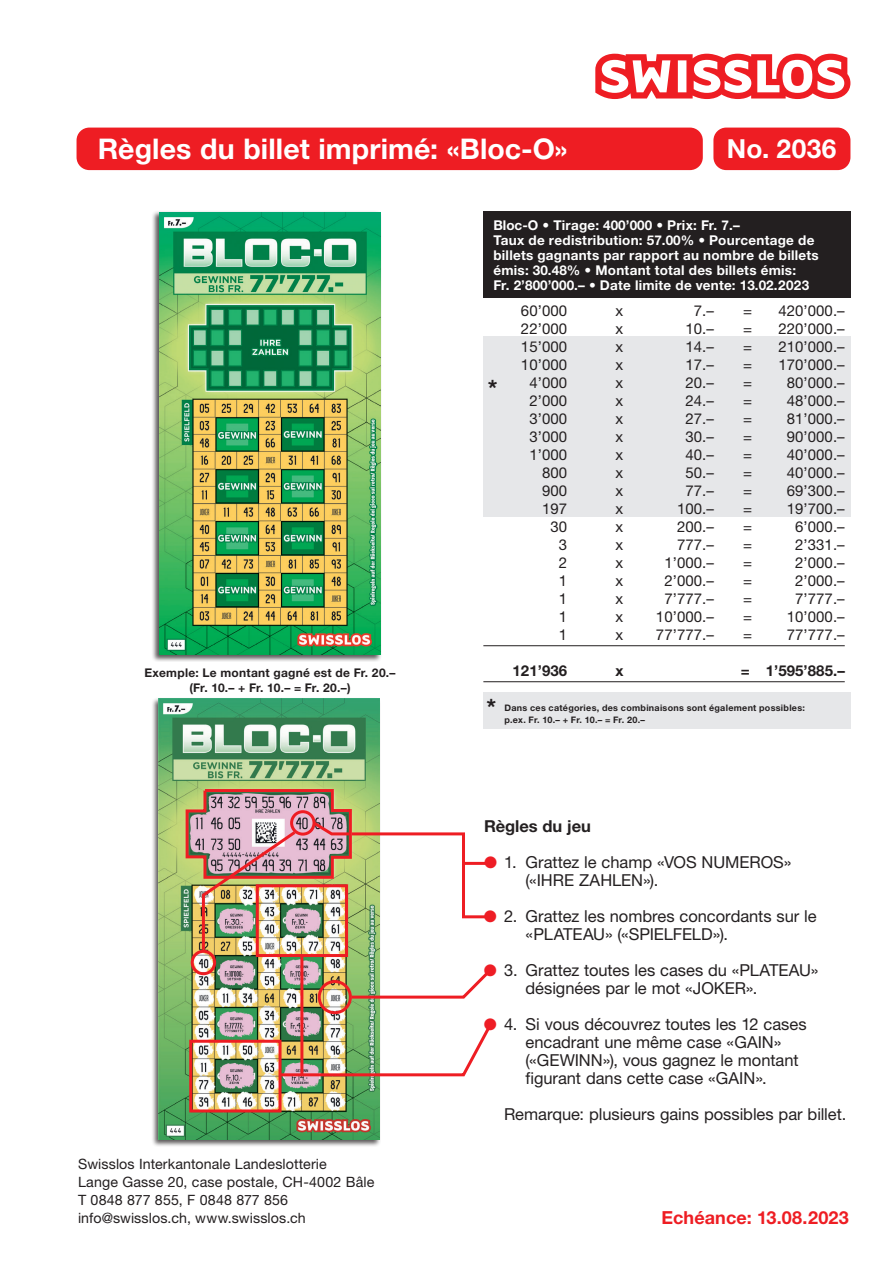
<style>
.page{position:relative;width:893px;height:1263px;background:#fff}
.page>*{position:absolute;margin:0;border:0;box-sizing:border-box;transform-origin:0 0}
.t1{font:700 28.5px "Helvetica Neue LT Std";letter-spacing:.005em;color:#fff}
.t2{font:700 26.25px "Helvetica Neue LT Std";letter-spacing:.02em;color:#fff}
.t3{font:700 24px "Helvetica Neue LT Std";color:#231f20}
.t4{font:700 18px "Helvetica Neue LT Std";letter-spacing:.01em;color:#ee1d23}
.t5{font:16.5px/18px "Helvetica Neue LT Std";letter-spacing:-.005em;color:#242021}
.t6{font:700 16.5px "Helvetica Neue LT Std";letter-spacing:-.005em;color:#242021}
.t7{font:15px "Helvetica Neue LT Std";letter-spacing:.005em;color:#231f20}
.t8{font:700 15px "Helvetica Neue LT Std";letter-spacing:.005em;color:#231f20}
.t9{font:14.25px/18px "Helvetica Neue LT Std";letter-spacing:.005em;color:#231f20}
.t10{font:700 13.5px/15px "Helvetica Neue LT Std";letter-spacing:.02em;color:#fff}
.t11{font:700 12px/15px "Helvetica Neue LT Std";letter-spacing:.02em;color:#231f20;text-align:center}
.t12{font:700 9px/12px "Helvetica Neue LT Std";letter-spacing:.03em;color:#231f20}
.s1{color:#ee1d25}
</style>
<div class="page">
<div style="left:151px;top:697px;width:230px;height:450px;background:#231f20;opacity:.75"></div>
<img style="left:159px;top:698px;width:220px;height:442px">
<div style="left:483px;top:337px;width:367px;height:180px;background:#e6e7e9"></div>
<hr style="left:483px;top:645px;width:362px;height:1px;background:#231f20">
<hr style="left:483px;top:681px;width:362px;height:1px;background:#231f20">
<div style="left:483px;top:211px;width:367px;height:87px;background:#231f20"></div>
<div style="left:483px;top:692px;width:367px;height:36px;background:#e6e7e9"></div>
<div style="left:152px;top:211px;width:230px;height:451px;background:#231f20;opacity:.75"></div>
<img style="left:159px;top:212px;width:222px;height:443px">
<svg style="left:595px;top:54px;width:255px;height:45px"></svg>
<div style="left:77px;top:128px;width:626px;height:42px;background:#ee1d23;border-radius:13px"></div>
<div style="left:713px;top:128px;width:137px;height:42px;background:#ee1d23;border-radius:13px"></div>
<div style="left:256px;top:884px;width:92px;height:73px;border:3px solid #ee1d23"></div>
<div style="left:189px;top:1040px;width:93px;height:72px;border:3px solid #ee1d23"></div>
<hr style="left:300px;top:957px;width:3px;height:118px;background:#ee1d23">
<div style="left:318px;top:980px;width:34px;height:34px;border:3px solid #ee1d23;border-radius:50%"></div>
<svg style="left:349px;top:966px;width:143px;height:34px"></svg>
<svg style="left:276px;top:1021px;width:216px;height:57px"></svg>
<div style="left:191px;top:950px;width:25px;height:25px;border:3px solid #ee1d23;border-radius:50%"></div>
<svg style="left:184px;top:787px;width:307px;height:166px"></svg>
<h1 class="t1" style="left:98px;top:131px;width:471px">Règles du billet imprimé: «Bloc-O»</h1>
<h2 class="t2" style="left:727px;top:133px;width:111px">No. 2036</h2>
<p class="t11" style="left:144px;top:665px;width:253px">Exemple: Le montant gagné est de Fr. 20.– (Fr. 10.– + Fr. 10.– = Fr. 20.–)</p>
<p class="t9" style="left:78px;top:1154px;width:298px">Swisslos Interkantonale Landeslotterie<br>Lange Gasse 20, case postale, CH-4002 Bâle T 0848 877 855, F 0848 877 856 info@swisslos.ch, www.swisslos.ch</p>
<p class="t10" style="left:493px;top:217px;width:327px">Bloc-O • Tirage: 400’000 • Prix: Fr. 7.–<br>Taux de redistribution: 57.00% • Pourcentage de billets gagnants par rapport au nombre de billets émis: 30.48% • Montant total des billets émis:<br>Fr. 2’800’000.– • Date limite de vente: 13.02.2023</p>
<p class="t7" style="left:521px;top:302px;width:48px">60’000</p>
<p class="t7" style="left:615px;top:302px;width:9px">x</p>
<p class="t7" style="left:694px;top:302px;width:22px">7.–</p>
<p class="t7" style="left:743px;top:302px;width:10px">=</p>
<p class="t7" style="left:778px;top:302px;width:68px">420’000.–</p>
<p class="t7" style="left:521px;top:320px;width:48px">22’000</p>
<p class="t7" style="left:615px;top:320px;width:9px">x</p>
<p class="t7" style="left:685px;top:320px;width:30px">10.–</p>
<p class="t7" style="left:743px;top:320px;width:10px">=</p>
<p class="t7" style="left:778px;top:320px;width:68px">220’000.–</p>
<p class="t7" style="left:521px;top:338px;width:48px">15’000</p>
<p class="t7" style="left:615px;top:338px;width:9px">x</p>
<p class="t7" style="left:685px;top:338px;width:30px">14.–</p>
<p class="t7" style="left:743px;top:338px;width:10px">=</p>
<p class="t7" style="left:778px;top:338px;width:68px">210’000.–</p>
<p class="t7" style="left:521px;top:356px;width:48px">10’000</p>
<p class="t7" style="left:615px;top:356px;width:9px">x</p>
<p class="t7" style="left:685px;top:356px;width:30px">17.–</p>
<p class="t7" style="left:743px;top:356px;width:10px">=</p>
<p class="t7" style="left:778px;top:356px;width:68px">170’000.–</p>
<p class="t7" style="left:529px;top:374px;width:39px">4’000</p>
<p class="t7" style="left:615px;top:374px;width:9px">x</p>
<p class="t7" style="left:685px;top:374px;width:30px">20.–</p>
<p class="t7" style="left:743px;top:374px;width:10px">=</p>
<p class="t7" style="left:787px;top:374px;width:60px">80’000.–</p>
<p class="t7" style="left:529px;top:392px;width:39px">2’000</p>
<p class="t7" style="left:615px;top:392px;width:9px">x</p>
<p class="t7" style="left:685px;top:392px;width:30px">24.–</p>
<p class="t7" style="left:743px;top:392px;width:10px">=</p>
<p class="t7" style="left:787px;top:392px;width:60px">48’000.–</p>
<p class="t7" style="left:529px;top:410px;width:39px">3’000</p>
<p class="t7" style="left:615px;top:410px;width:9px">x</p>
<p class="t7" style="left:685px;top:410px;width:30px">27.–</p>
<p class="t7" style="left:743px;top:410px;width:10px">=</p>
<p class="t7" style="left:787px;top:410px;width:60px">81’000.–</p>
<p class="t7" style="left:529px;top:428px;width:39px">3’000</p>
<p class="t7" style="left:615px;top:428px;width:9px">x</p>
<p class="t7" style="left:685px;top:428px;width:30px">30.–</p>
<p class="t7" style="left:743px;top:428px;width:10px">=</p>
<p class="t7" style="left:787px;top:428px;width:60px">90’000.–</p>
<p class="t7" style="left:529px;top:446px;width:39px">1’000</p>
<p class="t7" style="left:615px;top:446px;width:9px">x</p>
<p class="t7" style="left:685px;top:446px;width:30px">40.–</p>
<p class="t7" style="left:743px;top:446px;width:10px">=</p>
<p class="t7" style="left:787px;top:446px;width:60px">40’000.–</p>
<p class="t7" style="left:542px;top:464px;width:27px">800</p>
<p class="t7" style="left:615px;top:464px;width:9px">x</p>
<p class="t7" style="left:685px;top:464px;width:30px">50.–</p>
<p class="t7" style="left:743px;top:464px;width:10px">=</p>
<p class="t7" style="left:787px;top:464px;width:60px">40’000.–</p>
<p class="t7" style="left:542px;top:482px;width:27px">900</p>
<p class="t7" style="left:615px;top:482px;width:9px">x</p>
<p class="t7" style="left:685px;top:482px;width:30px">77.–</p>
<p class="t7" style="left:743px;top:482px;width:10px">=</p>
<p class="t7" style="left:787px;top:482px;width:60px">69’300.–</p>
<p class="t7" style="left:542px;top:500px;width:27px">197</p>
<p class="t7" style="left:615px;top:500px;width:9px">x</p>
<p class="t7" style="left:677px;top:500px;width:38px">100.–</p>
<p class="t7" style="left:743px;top:500px;width:10px">=</p>
<p class="t7" style="left:787px;top:500px;width:60px">19’700.–</p>
<p class="t7" style="left:550px;top:518px;width:18px">30</p>
<p class="t7" style="left:615px;top:518px;width:9px">x</p>
<p class="t7" style="left:677px;top:518px;width:38px">200.–</p>
<p class="t7" style="left:743px;top:518px;width:10px">=</p>
<p class="t7" style="left:795px;top:518px;width:51px">6’000.–</p>
<p class="t7" style="left:559px;top:536px;width:10px">3</p>
<p class="t7" style="left:615px;top:536px;width:9px">x</p>
<p class="t7" style="left:677px;top:536px;width:38px">777.–</p>
<p class="t7" style="left:743px;top:536px;width:10px">=</p>
<p class="t7" style="left:795px;top:536px;width:51px">2’331.–</p>
<p class="t7" style="left:559px;top:554px;width:10px">2</p>
<p class="t7" style="left:615px;top:554px;width:9px">x</p>
<p class="t7" style="left:664px;top:554px;width:51px">1’000.–</p>
<p class="t7" style="left:743px;top:554px;width:10px">=</p>
<p class="t7" style="left:795px;top:554px;width:51px">2’000.–</p>
<p class="t7" style="left:559px;top:572px;width:10px">1</p>
<p class="t7" style="left:615px;top:572px;width:9px">x</p>
<p class="t7" style="left:664px;top:572px;width:51px">2’000.–</p>
<p class="t7" style="left:743px;top:572px;width:10px">=</p>
<p class="t7" style="left:795px;top:572px;width:51px">2’000.–</p>
<p class="t7" style="left:559px;top:590px;width:10px">1</p>
<p class="t7" style="left:615px;top:590px;width:9px">x</p>
<p class="t7" style="left:664px;top:590px;width:51px">7’777.–</p>
<p class="t7" style="left:743px;top:590px;width:10px">=</p>
<p class="t7" style="left:795px;top:590px;width:51px">7’777.–</p>
<p class="t7" style="left:559px;top:608px;width:10px">1</p>
<p class="t7" style="left:615px;top:608px;width:9px">x</p>
<p class="t7" style="left:656px;top:608px;width:60px">10’000.–</p>
<p class="t7" style="left:743px;top:608px;width:10px">=</p>
<p class="t7" style="left:787px;top:608px;width:60px">10’000.–</p>
<p class="t7" style="left:559px;top:626px;width:10px">1</p>
<p class="t7" style="left:615px;top:626px;width:9px">x</p>
<p class="t7" style="left:656px;top:626px;width:60px">77’777.–</p>
<p class="t7" style="left:743px;top:626px;width:10px">=</p>
<p class="t7" style="left:787px;top:626px;width:60px">77’777.–</p>
<p class="t8" style="left:512px;top:662px;width:56px">121’936</p>
<p class="t8" style="left:615px;top:662px;width:10px">x</p>
<p class="t8" style="left:741px;top:662px;width:105px">= 1’595’885.–</p>
<h3 class="t3" style="left:486px;top:692px;width:11px">*</h3>
<p class="t12" style="left:504px;top:701px;width:302px">Dans ces catégories, des combinaisons sont également possibles: p.ex. Fr. 10.– + Fr. 10.– = Fr. 20.–</p>
<h3 class="t3" style="left:488px;top:373px;width:11px">*</h3>
<p class="t6" style="left:484px;top:816px;width:108px">Règles du jeu</p>
<p class="t5" style="left:526px;top:853px;width:267px;text-indent:-42px"><span class="s1">●</span> 1. Grattez le champ «VOS NUMEROS» («IHRE ZAHLEN»).</p>
<p class="t5" style="left:526px;top:907px;width:293px;text-indent:-42px"><span class="s1">●</span> 2. Grattez les nombres concordants sur le «PLATEAU» («SPIELFELD»).</p>
<p class="t5" style="left:526px;top:961px;width:294px;text-indent:-42px"><span class="s1">●</span> 3. Grattez toutes les cases du «PLATEAU» désignées par le mot «JOKER».</p>
<p class="t5" style="left:526px;top:1015px;width:283px;text-indent:-42px"><span class="s1">●</span> 4. Si vous découvrez toutes les 12 cases encadrant une même case «GAIN» («GEWINN»), vous gagnez le montant figurant dans cette case «GAIN».</p>
<p class="t5" style="left:504px;top:1105px;width:344px">Remarque: plusieurs gains possibles par billet.</p>
<p class="t4" style="left:661px;top:1206px;width:189px">Echéance: 13.08.2023</p>
</div>
